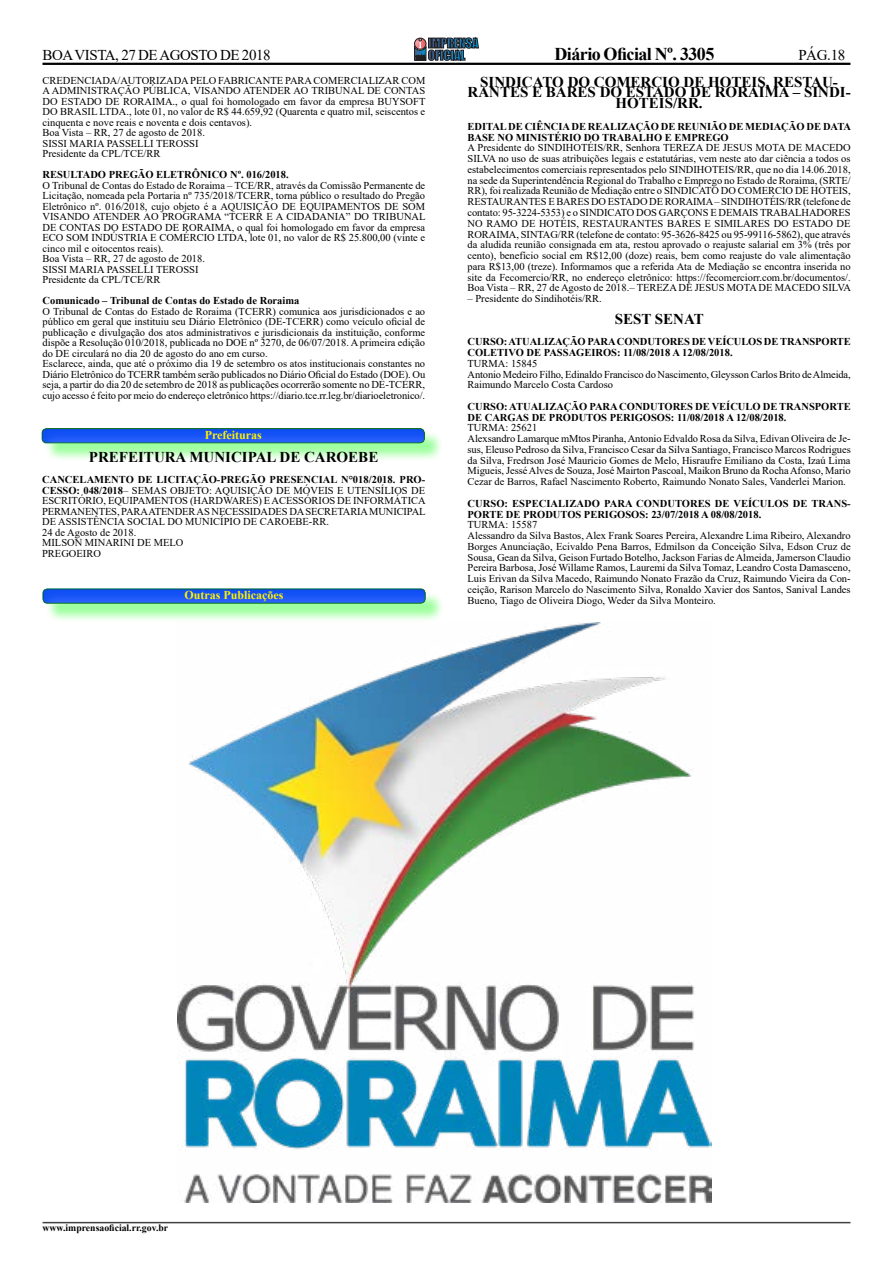
<style>
.page{position:relative;width:893px;height:1263px;background:#fff}
.page>*{position:absolute;margin:0;border:0;box-sizing:border-box;transform-origin:0 0}
.t1{font:700 18px "Times New Roman";letter-spacing:-.03em;color:#000}
.t2{font:700 15px/10.8px "Times New Roman";color:#000;text-align:center}
.t3{font:15px "Times New Roman";letter-spacing:-.03em;color:#000}
.t4{font:700 12px "Times New Roman";color:#fff200}
.t5{font:10.5px/10.5px "Times New Roman";color:#000}
.t6{font:700 10.5px/10.8px "Times New Roman";color:#000}
.t7{font:700 9.75px "Times New Roman";color:#000}
.s1{font-weight:700}
</style>
<div class="page">
<hr style="left:42px;top:63px;width:808px;height:2px;background:#000">
<hr style="left:43px;top:1222px;width:807px;height:1px;background:#414042">
<svg style="left:414px;top:38px;width:64px;height:22px"></svg>
<div style="left:44px;top:431px;width:399px;height:31px;background:#0f0;opacity:.4"></div>
<div style="left:29px;top:419px;width:409px;height:27px;background:#00aeef;opacity:.75"></div>
<div style="left:45px;top:591px;width:399px;height:31px;background:#0f0;opacity:.4"></div>
<div style="left:30px;top:579px;width:409px;height:27px;background:#00aeef;opacity:.75"></div>
<img style="left:178px;top:623px;width:534px;height:580px">
<h2 class="t3" style="left:42px;top:44px;width:230px">BOA VISTA, 27 DE AGOSTO DE 2018</h2>
<h1 class="t1" style="left:554px;top:41px;width:161px">Diário Oficial Nº. 3305</h1>
<h2 class="t3" style="left:798px;top:44px;width:48px">PÁG.18</h2>
<p class="t5" style="left:43px;top:75px;width:384px">CREDENCIADA/AUTORIZADA PELO FABRICANTE PARA COMERCIALIZAR COM A ADMINISTRAÇÃO PÚBLICA, VISANDO ATENDER AO TRIBUNAL DE CONTAS DO ESTADO DE RORAIMA., o qual foi homologado em favor da empresa BUYSOFT DO BRASIL LTDA., lote 01, no valor de R$ 44.659,92 (Quarenta e quatro mil, seiscentos e cinquenta e nove reais e noventa e dois centavos).<br>Boa Vista – RR, 27 de agosto de 2018.<br>SISSI MARIA PASSELLI TEROSSI<br>Presidente da CPL/TCE/RR</p>
<p class="t6" style="left:43px;top:169px;width:248px">RESULTADO PREGÃO ELETRÔNICO Nº. 016/2018.</p>
<p class="t5" style="left:43px;top:180px;width:385px">O Tribunal de Contas do Estado de Roraima – TCE/RR, através da Comissão Permanente de Licitação, nomeada pela Portaria nº 735/2018/TCERR, torna público o resultado do Pregão Eletrônico nº. 016/2018, cujo objeto é a AQUISIÇÃO DE EQUIPAMENTOS DE SOM VISANDO ATENDER AO PROGRAMA “TCERR E A CIDADANIA” DO TRIBUNAL DE CONTAS DO ESTADO DE RORAIMA, o qual foi homologado em favor da empresa ECO SOM INDÚSTRIA E COMÉRCIO LTDA, lote 01, no valor de R$ 25.800,00 (vinte e cinco mil e oitocentos reais).<br>Boa Vista – RR, 27 de agosto de 2018.<br>SISSI MARIA PASSELLI TEROSSI<br>Presidente da CPL/TCE/RR</p>
<p class="t6" style="left:43px;top:295px;width:258px">Comunicado – Tribunal de Contas do Estado de Roraima</p>
<p class="t5" style="left:43px;top:306px;width:384px">O Tribunal de Contas do Estado de Roraima (TCERR) comunica aos jurisdicionados e ao público em geral que instituiu seu Diário Eletrônico (DE-TCERR) como veículo oficial de publicação e divulgação dos atos administrativos e jurisdicionais da instituição, conforme dispõe a Resolução 010/2018, publicada no DOE nº 3270, de 06/07/2018. A primeira edição do DE circulará no dia 20 de agosto do ano em curso.<br>Esclarece, ainda, que até o próximo dia 19 de setembro os atos institucionais constantes no Diário Eletrônico do TCERR também serão publicados no Diário Oficial do Estado (DOE). Ou seja, a partir do dia 20 de setembro de 2018 as publicações ocorrerão somente no DE-TCERR, cujo acesso é feito por meio do endereço eletrônico https://diario.tce.rr.leg.br/diarioeletronico/.</p>
<p class="t4" style="left:205px;top:426px;width:59px">Prefeituras</p>
<h2 class="t2" style="left:89px;top:451px;width:291px">PREFEITURA MUNICIPAL DE CAROEBE</h2>
<p class="t5" style="left:42px;top:474px;width:385px"><span class="s1">CANCELAMENTO DE LICITAÇÃO-PREGÃO PRESENCIAL N°018/2018. PRO-CESSO: 048/2018</span>– SEMAS OBJETO: AQUISIÇÃO DE MÓVEIS E UTENSÍLIOS DE ESCRITÓRIO, EQUIPAMENTOS (HARDWARES) E ACESSÓRIOS DE INFORMÁTICA PERMANENTES, PARA ATENDER AS NECESSIDADES DA SECRETARIA MUNICIPAL DE ASSISTÊNCIA SOCIAL DO MUNICÍPIO DE CAROEBE-RR.<br>24 de Agosto de 2018.<br>MILSON MINARINI DE MELO<br>PREGOEIRO</p>
<p class="t4" style="left:185px;top:587px;width:100px">Outras Publicações</p>
<h2 class="t2" style="left:468px;top:76px;width:385px">SINDICATO DO COMERCIO DE HOTEIS, RESTAU-<br>RANTES E BARES DO ESTADO DE RORAIMA – SINDI-<br>HOTÉIS/RR.</h2>
<p class="t6" style="left:468px;top:121px;width:385px">EDITAL DE CIÊNCIA DE REALIZAÇÃO DE REUNIÃO DE MEDIAÇÃO DE DATA<br>BASE NO MINISTÉRIO DO TRABALHO E EMPREGO</p>
<p class="t5" style="left:468px;top:142px;width:385px;text-align:justify">A Presidente do SINDIHOTÉIS/RR, Senhora TEREZA DE JESUS MOTA DE MACEDO SILVA no uso de suas atribuições legais e estatutárias, vem neste ato dar ciência a todos os estabelecimentos comerciais representados pelo SINDIHOTEIS/RR, que no dia 14.06.2018, na sede da Superintendência Regional do Trabalho e Emprego no Estado de Roraima, (SRTE/ RR), foi realizada Reunião de Mediação entre o SINDICATO DO COMERCIO DE HOTEIS, RESTAURANTES E BARES DO ESTADO DE RORAIMA – SINDIHOTÉIS/RR (telefone de contato: 95-3224-5353) e o SINDICATO DOS GARÇONS E DEMAIS TRABALHADORES NO RAMO DE HOTÉIS, RESTAURANTES BARES E SIMILARES DO ESTADO DE RORAIMA, SINTAG/RR (telefone de contato: 95-3626-8425 ou 95-99116-5862), que através da aludida reunião consignada em ata, restou aprovado o reajuste salarial em 3% (três por cento), benefício social em R$12,00 (doze) reais, bem como reajuste do vale alimentação para R$13,00 (treze). Informamos que a referida Ata de Mediação se encontra inserida no site da Fecomercio/RR, no endereço eletrônico: https://fecomerciorr.com.br/documentos/.<br>Boa Vista – RR, 27 de Agosto de 2018.– TEREZA DE JESUS MOTA DE MACEDO SILVA</p>
<p class="t5" style="left:468px;top:293px;width:136px">– Presidente do Sindihotéis/RR.</p>
<h2 class="t2" style="left:615px;top:313px;width:91px">SEST SENAT</h2>
<p class="t6" style="left:468px;top:336px;width:385px">CURSO: ATUALIZAÇÃO PARA CONDUTORES DE VEÍCULOS DE TRANSPORTE<br>COLETIVO DE PASSAGEIROS: 11/08/2018 A 12/08/2018.</p>
<p class="t5" style="left:468px;top:357px;width:385px">TURMA: 15845<br>Antonio Medeiro Filho, Edinaldo Francisco do Nascimento, Gleysson Carlos Brito de Almeida,<br>Raimundo Marcelo Costa Cardoso</p>
<p class="t6" style="left:468px;top:401px;width:385px">CURSO: ATUALIZAÇÃO PARA CONDUTORES DE VEÍCULO DE TRANSPORTE<br>DE CARGAS DE PRODUTOS PERIGOSOS: 11/08/2018 A 12/08/2018.</p>
<p class="t5" style="left:468px;top:422px;width:385px">TURMA: 25621<br>Alexsandro Lamarque mMtos Piranha, Antonio Edvaldo Rosa da Silva, Edivan Oliveira de Je&shy;sus, Eleuso Pedroso da Silva, Francisco Cesar da Silva Santiago, Francisco Marcos Rodrigues da Silva, Fredrson José Mauricio Gomes de Melo, Hisraufre Emiliano da Costa, Izaú Lima Migueis, Jessé Alves de Souza, José Mairton Pascoal, Maikon Bruno da Rocha Afonso, Mario Cezar de Barros, Rafael Nascimento Roberto, Raimundo Nonato Sales, Vanderlei Marion.</p>
<p class="t6" style="left:468px;top:497px;width:385px">CURSO: ESPECIALIZADO PARA CONDUTORES DE VEÍCULOS DE TRANS-<br>PORTE DE PRODUTOS PERIGOSOS: 23/07/2018 A 08/08/2018.</p>
<p class="t5" style="left:468px;top:519px;width:385px">TURMA: 15587<br>Alessandro da Silva Bastos, Alex Frank Soares Pereira, Alexandre Lima Ribeiro, Alexandro Borges Anunciação, Ecivaldo Pena Barros, Edmilson da Conceição Silva, Edson Cruz de Sousa, Gean da Silva, Geison Furtado Botelho, Jackson Farias de Almeida, Jamerson Claudio Pereira Barbosa, José Willame Ramos, Lauremi da Silva Tomaz, Leandro Costa Damasceno, Luis Erivan da Silva Macedo, Raimundo Nonato Frazão da Cruz, Raimundo Vieira da Con&shy;ceição, Rarison Marcelo do Nascimento Silva, Ronaldo Xavier dos Santos, Sanival Landes Bueno, Tiago de Oliveira Diogo, Weder da Silva Monteiro.</p>
<p class="t7" style="left:43px;top:1220px;width:127px">www.imprensaoficial.rr.gov.br</p>
</div>
